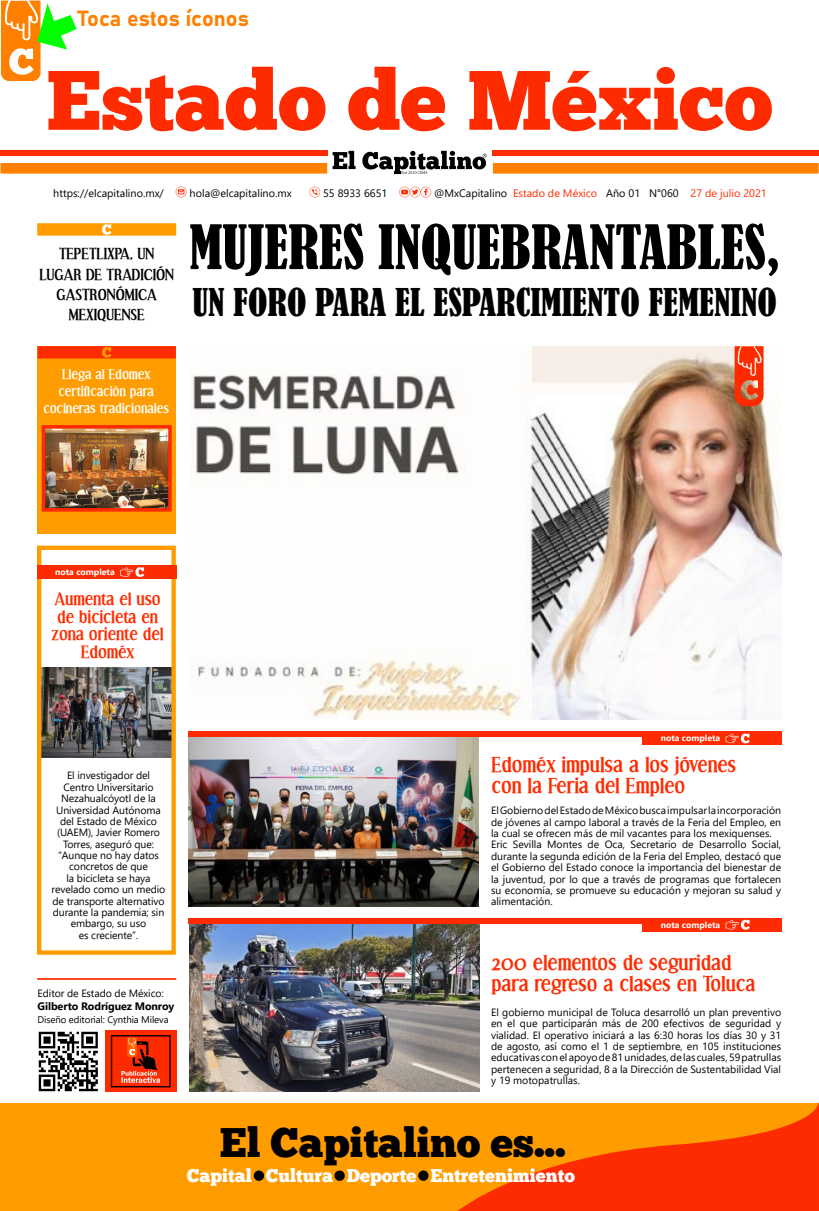
<style>
.page{position:relative;width:819px;height:1211px;background:#fff}
.page>*{position:absolute;margin:0;border:0;box-sizing:border-box;transform-origin:0 0}
.t1{font:84px "Chunk Five Ex";color:#ff2b00}
.t2{font:condensed 56.88px "Bernard";color:#000}
.t3{font:41.12px "Chunk Five Ex";color:#000}
.t4{font:condensed 35.88px "Bernard";color:#000}
.t5{font:21.61px "Bahnschrift";color:#ff8000}
.t6{font:700 20.12px "Effloresce";color:#ff2b00}
.t7{font:18.38px "Chunk Five Ex";color:#fff}
.t8{font:700 16.62px/17.5px "Effloresce";color:#ff2b00;text-align:center}
.t9{font:700 14.88px/20.1px "Effloresce";color:#000;text-align:center}
.t10{font:700 13.12px/16.6px "Effloresce";color:#fff;text-align:center}
.t11{font:10.76px "Segoe UI";color:#000}
.t12{font:10.76px "Segoe UI";color:#ff2b00}
.t13{font:700 10.76px "Segoe UI";letter-spacing:-.01em;color:#000}
.t14{font:10.5px/11.4px "Segoe UI";letter-spacing:-.01em;color:#000;text-align:justify}
.t15{font:9.62px "Segoe UI";letter-spacing:-.01em;color:#000}
.t16{font:700 8.75px "Segoe UI";color:#fff}
.s1{color:#000}
</style>
<div class="page">
<img style="left:189px;top:923px;width:290px;height:168px">
<div style="left:38px;top:346px;width:138px;height:187px;background:#ff9d00"></div>
<img style="left:189px;top:737px;width:290px;height:169px">
<img style="left:42px;top:667px;width:129px;height:90px">
<img style="left:191px;top:346px;width:590px;height:373px">
<div style="left:37px;top:545px;width:139px;height:409px;border:4px solid #ff9d00"></div>
<div style="left:0;top:1103px;width:819px;height:107px;background:#ff9d00"></div>
<svg style="left:459px;top:1102px;width:360px;height:108px;fill:#ff2b00"></svg>
<div style="left:254px;top:1170px;width:10px;height:10px;background:#000;border-radius:50%"></div>
<div style="left:334px;top:1170px;width:11px;height:10px;background:#000;border-radius:50%"></div>
<div style="left:418px;top:1170px;width:10px;height:10px;background:#000;border-radius:50%"></div>
<div style="left:0;top:150px;width:327px;height:6px;background:#ff2b00"></div>
<svg style="left:0;top:151px;width:486px;height:24px"></svg>
<div style="left:492px;top:150px;width:327px;height:6px;background:#ff2b00"></div>
<svg style="left:492px;top:163px;width:327px;height:11px;background:#ff850a"></svg>
<svg style="left:176px;top:186px;width:11px;height:11px"></svg>
<svg style="left:309px;top:187px;width:11px;height:10px"></svg>
<svg style="left:399px;top:187px;width:32px;height:10px"></svg>
<svg style="left:1px;top:0;width:76px;height:82px"></svg>
<div style="left:188px;top:731px;width:458px;height:6px;background:#ff2b00"></div>
<div style="left:188px;top:918px;width:458px;height:5px;background:#ff2b00"></div>
<svg style="left:734px;top:346px;width:29px;height:60px;background:#f24d27"></svg>
<div style="left:642px;top:732px;width:139px;height:13px;background:#ff2b00"></div>
<svg style="left:725px;top:733px;width:24px;height:10px"></svg>
<div style="left:642px;top:918px;width:139px;height:13px;background:#ff2b00"></div>
<svg style="left:725px;top:919px;width:24px;height:10px"></svg>
<div style="left:37px;top:565px;width:139px;height:13px;background:#ff2b00"></div>
<svg style="left:120px;top:567px;width:24px;height:10px"></svg>
<img style="left:38px;top:1031px;width:60px;height:60px">
<div style="left:105px;top:1030px;width:71px;height:61px;background:#ff2b00"></div>
<div style="left:111px;top:1035px;width:60px;height:52px;border:1px solid #000"></div>
<svg style="left:121px;top:1037px;width:39px;height:45px"></svg>
<hr style="left:37px;top:978px;width:139px;height:1px;background:#ff2b00">
<svg style="left:37px;top:223px;width:139px;height:13px;background:#ffa414"></svg>
<svg style="left:38px;top:346px;width:138px;height:12px;background:#ff3000"></svg>
<img style="left:47px;top:430px;width:120px;height:76px">
<div style="left:42px;top:425px;width:130px;height:86px;border:4px solid #ff2b00"></div>
<p class="t5" style="left:78px;top:2px;width:172px">Toca estos íconos</p>
<p class="t1" style="left:46px;top:37px;width:727px">Estado de México</p>
<p class="t11" style="left:53px;top:183px;width:112px">https://elcapitalino.mx/</p>
<p class="t11" style="left:189px;top:183px;width:104px">hola@elcapitalino.mx</p>
<p class="t11" style="left:323px;top:183px;width:66px">55 8933 6651</p>
<p class="t12" style="left:434px;top:183px;width:334px"><span class="s1">@MxCapitalino</span> Estado de México <span class="s1">Año 01 N°060</span> 27 de julio 2021</p>
<p class="t9" style="left:39px;top:244px;width:136px">TEPETLIXPA, UN<br>LUGAR DE TRADICIÓN<br>GASTRONÓMICA<br>MEXIQUENSE</p>
<p class="t2" style="left:189px;top:214px;width:593px">MUJERES INQUEBRANTABLES,</p>
<p class="t4" style="left:192px;top:282px;width:586px">UN FORO PARA EL ESPARCIMIENTO FEMENINO</p>
<p class="t10" style="left:43px;top:366px;width:127px">Llega al Edomex certificación para cocineras tradicionales</p>
<p class="t16" style="left:55px;top:563px;width:61px">nota completa</p>
<p class="t8" style="left:51px;top:590px;width:114px">Aumenta el uso de bicicleta en zona oriente del<br>Edoméx</p>
<p class="t14" style="left:52px;top:769px;width:115px;text-align:center">El investigador del<br>Centro Universitario<br>Nezahualcóyotl de la<br>Universidad Autónoma del Estado de México (UAEM), Javier Romero<br>Torres, aseguró que: “Aunque no hay datos concretos de que<br>la bicicleta se haya revelado como un medio de transporte alternativo durante la pandemia; sin embargo, su uso</p>
<p class="t14" style="left:79px;top:928px;width:61px">es creciente”.</p>
<p class="t14" style="left:38px;top:986px;width:128px">Editor de Estado de México:</p>
<p class="t13" style="left:38px;top:995px;width:138px">Gilberto Rodríguez Monroy</p>
<p class="t15" style="left:38px;top:1010px;width:132px">Diseño editorial: Cynthia Mileva</p>
<p class="t16" style="left:660px;top:730px;width:61px">nota completa</p>
<p class="t6" style="left:491px;top:753px;width:246px">Edoméx impulsa a los jóvenes</p>
<p class="t6" style="left:491px;top:774px;width:195px">con la Feria del Empleo</p>
<p class="t14" style="left:491px;top:804px;width:291px">El Gobierno del Estado de México busca impulsar la incorporación de jóvenes al campo laboral a través de la Feria del Empleo, en la cual se ofrecen más de mil vacantes para los mexiquenses.</p>
<p class="t14" style="left:491px;top:838px;width:291px">Eric Sevilla Montes de Oca, Secretario de Desarrollo Social, durante la segunda edición de la Feria del Empleo, destacó que el Gobierno del Estado conoce la importancia del bienestar de la juventud, por lo que a través de programas que fortalecen su economía, se promueve su educación y mejoran su salud y alimentación.</p>
<p class="t16" style="left:660px;top:916px;width:61px">nota completa</p>
<p class="t6" style="left:491px;top:951px;width:241px">200 elementos de seguridad</p>
<p class="t6" style="left:491px;top:972px;width:265px">para regreso a clases en Toluca</p>
<p class="t14" style="left:491px;top:1005px;width:291px">El gobierno municipal de Toluca desarrolló un plan preventivo en el que participarán más de 200 efectivos de seguridad y vialidad. El operativo iniciará a las 6:30 horas los días 30 y 31 de agosto, así como el 1 de septiembre, en 105 instituciones educativas con el apoyo de 81 unidades, de las cuales, 59 patrullas pertenecen a seguridad, 8 a la Dirección de Sustentabilidad Vial y 19 motopatrullas.</p>
<p class="t3" style="left:220px;top:1111px;width:347px">El Capitalino es...</p>
<p class="t7" style="left:187px;top:1161px;width:389px">Capital Cultura Deporte Entretenimiento</p>
</div>
